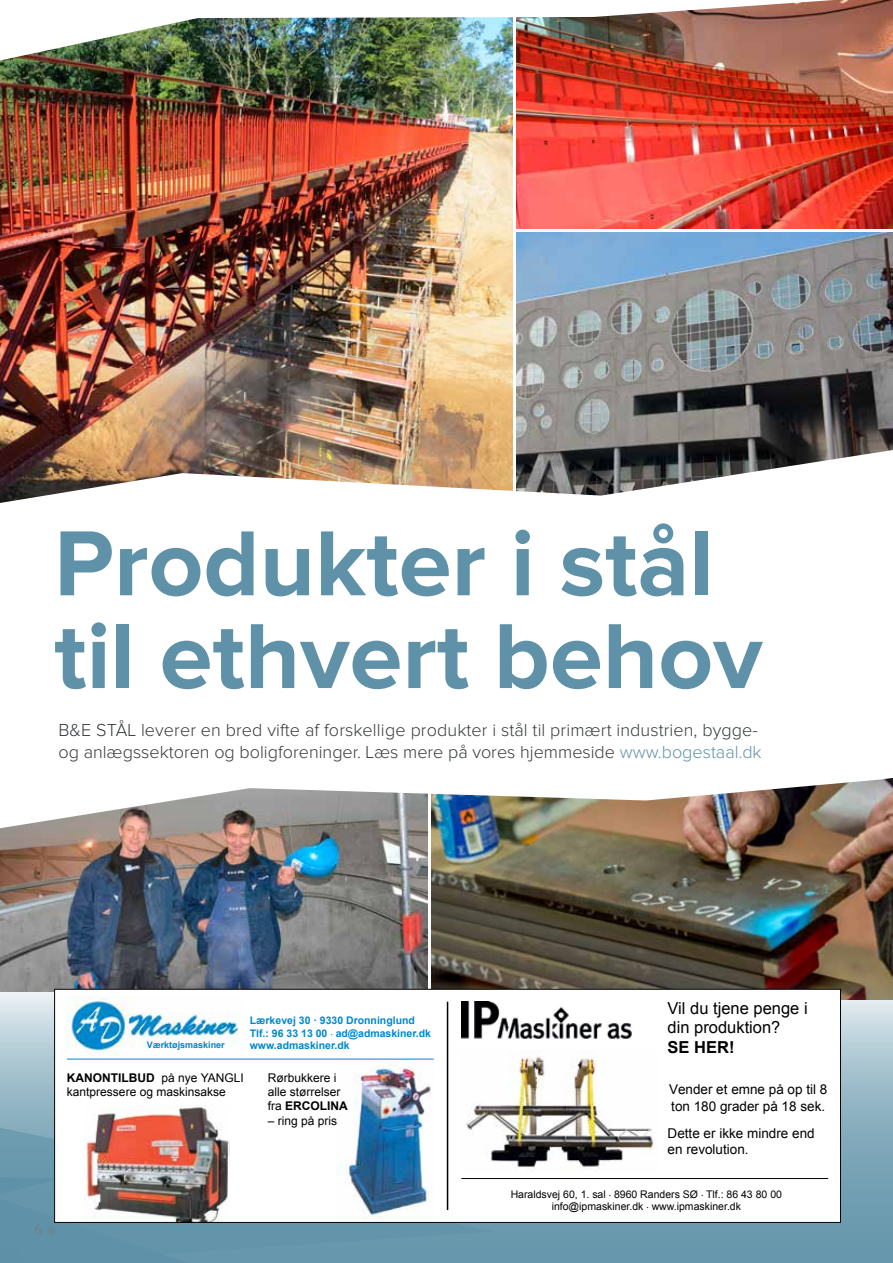
<style>
.page{position:relative;width:893px;height:1263px;background:#fff}
.page>*{position:absolute;margin:0;border:0;box-sizing:border-box;transform-origin:0 0}
.t1{font:700 95.7px/92.7px "Proxima Nova";color:#5f92a8}
.t2{font:300 18px/22.5px "Proxima Nova";color:#373a3c}
.t3{font:16.5px/19.8px "Arial";color:#000}
.t4{font:700 16.5px "Arial";color:#000}
.t5{font:300 15px "Meta Offc";color:#77787b}
.t6{font:13.5px/16.2px "Arial";color:#000}
.t7{font:12px/14.4px "Arial";color:#000}
.t8{font:10.5px/12.6px "Arial";color:#000;text-align:center}
.t9{font:700 10.5px/12.6px "Arial";color:#0087cd}
.t10{font:700 9px "Arial";color:#0087cd}
.s1{color:#5f92a8}
.s2{font-family:"Minion Pro";font-weight:400}
.s3{font-weight:700}
.s4{font-family:"Minion Pro"}
</style>
<div class="page">
<img style="left:431px;top:779px;width:462px;height:203px">
<svg style="left:0;top:982px;width:893px;height:281px;background:#80a1ae"></svg>
<img style="left:0;top:828px;width:427px;height:163px">
<img style="left:0;top:61px;width:512px;height:389px">
<img style="left:516px;top:232px;width:377px;height:218px">
<img style="left:516px;top:0;width:377px;height:229px">
<img style="left:2px;top:778px;width:889px;height:50px">
<img style="left:766px;top:801px;width:127px;height:175px">
<div style="left:0;top:1057px;width:54px;height:28px;background:#a7c3cf"></div>
<svg style="left:0;top:1085px;width:494px;height:178px;background:#6a99ad"></svg>
<img style="left:0;top:0;width:834px;height:61px">
<img style="left:0;top:450px;width:893px;height:53px">
<div style="left:54px;top:989px;width:787px;height:234px;background:#fff"></div>
<img style="left:336px;top:1058px;width:98px;height:162px">
<img style="left:466px;top:1050px;width:191px;height:121px">
<img style="left:84px;top:1105px;width:146px;height:116px">
<img style="left:461px;top:1002px;width:171px;height:38px">
<img style="left:67px;top:996px;width:173px;height:60px">
<hr style="left:67px;top:1059px;width:367px;height:1px;background:#0087cd">
<hr style="left:461px;top:1178px;width:367px;height:1px;background:#000">
<hr style="left:447px;top:1002px;width:1px;height:208px;background:#000">
<div style="left:54px;top:989px;width:787px;height:234px;border:1px solid #000"></div>
<svg style="left:0;top:1167px;width:62px;height:96px;background:#6a98ac"></svg>
<h1 class="t1" style="left:54px;top:521px;width:710px">Produkter i stål til ethvert behov</h1>
<p class="t2" style="left:58px;top:719px;width:705px">B&amp;E STÅL leverer en bred vifte af forskellige produkter i stål til primært industrien, bygge&shy;og anlægssektoren og boligforeninger. Læs mere på vores hjemmeside <span class="s1">www.bogestaal.dk</span></p>
<p class="t10" style="left:147px;top:1038px;width:80px">Værktøjsmaskiner</p>
<p class="t9" style="left:250px;top:1014px;width:183px">Lærkevej 30 · 9330 Dronninglund<br>Tlf.: 96 33 13 00 <span class="s2">∙</span> ad@admaskiner.dk www.admaskiner.dk</p>
<p class="t7" style="left:67px;top:1070px;width:178px"><span class="s3">KANONTILBUD</span> på nye YANGLI kantpressere og maskinsakse</p>
<p class="t7" style="left:268px;top:1070px;width:82px">Rørbukkere i alle størrelser fra <span class="s3">ERCOLINA</span></p>
<p class="t7" style="left:268px;top:1113px;width:71px">– ring på pris</p>
<p class="t5" style="left:34px;top:1221px;width:10px">6</p>
<p class="t3" style="left:668px;top:998px;width:142px">Vil du tjene penge i din produktion?</p>
<p class="t4" style="left:668px;top:1036px;width:68px">SE HER!</p>
<p class="t6" style="left:669px;top:1082px;width:160px">Vender et emne på op til 8 ton 180 grader på 18 sek.</p>
<p class="t6" style="left:668px;top:1125px;width:149px">Dette er ikke mindre end en revolution.</p>
<p class="t8" style="left:511px;top:1187px;width:273px">Haraldsvej 60, 1. sal <span class="s4">∙</span> 8960 Randers SØ <span class="s4">∙</span> Tlf.: 86 43 80 00 info@ipmaskiner.dk <span class="s4">∙</span> www.ipmaskiner.dk</p>
</div>
